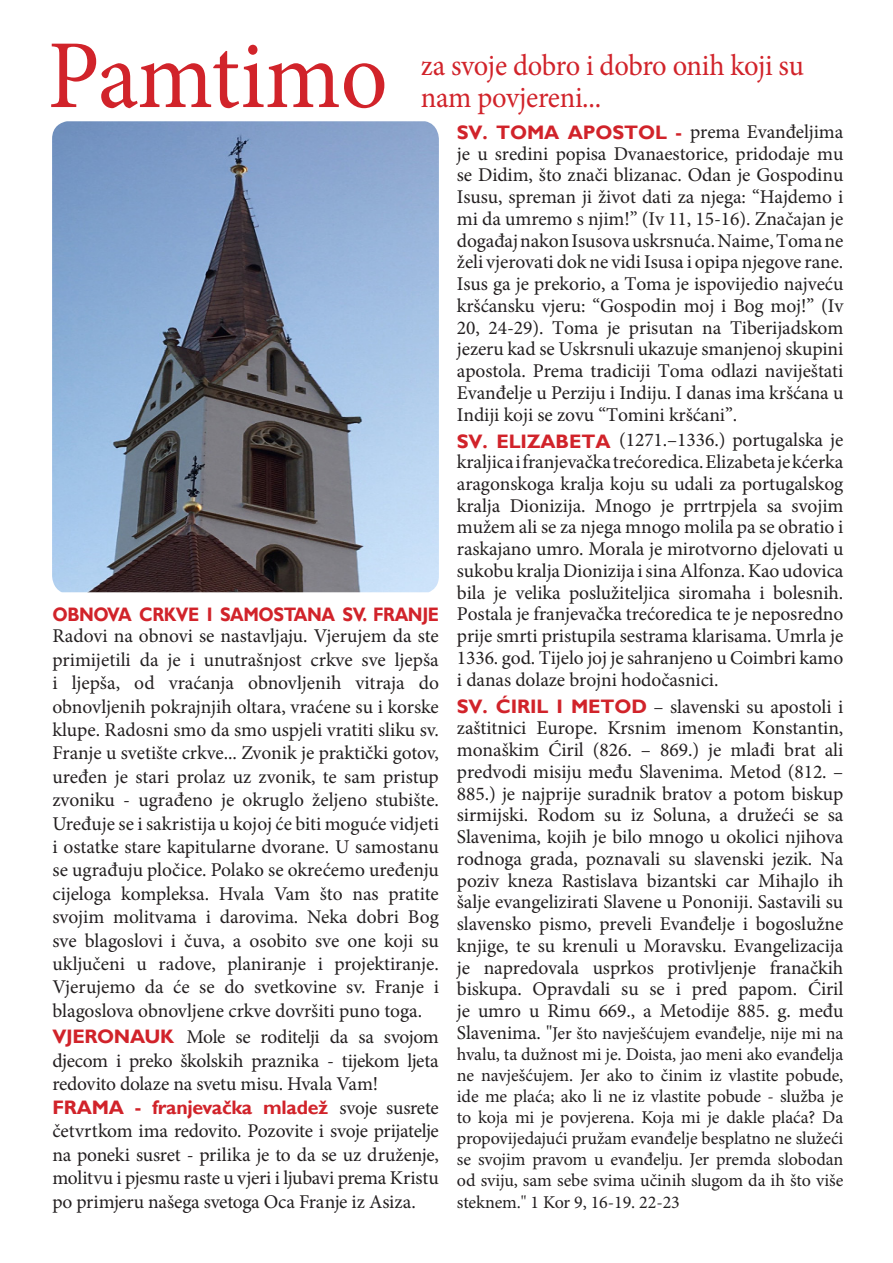
<style>
.page{position:relative;width:893px;height:1263px;background:#fff}
.page>*{position:absolute;margin:0;border:0;box-sizing:border-box;transform-origin:0 0}
.t1{font:97.5px "Minion Pro";letter-spacing:-.005em;color:#d1232a;scale:.95 1}
.t2{font:30px/31.5px "Minion Pro";letter-spacing:-.015em;color:#d1232a;scale:.95 1}
.t3{font:19.5px/21.8px "Minion Pro";letter-spacing:-.005em;color:#231f20;text-align:justify}
.t4{font:18px/21.1px "Minion Pro";letter-spacing:-.005em;color:#231f20;text-align:justify}
.s1{font-family:"Gill Sans";font-weight:700;color:#d1232a}
.s2{font-size:19.5px}
</style>
<div class="page">
<img style="left:52px;top:121px;width:387px;height:471px">
<p class="t1" style="left:47px;top:11px;width:360px">Pamtimo</p>
<p class="t2" style="left:421px;top:50px;width:404px">za svoje dobro i dobro onih koji su nam povjereni...</p>
<p class="t3" style="left:52px;top:603px;width:388px;line-height:23.2px"><span class="s1">OBNOVA CRKVE I SAMOSTANA SV. FRANJE </span>Radovi na obnovi se nastavljaju. Vjerujem da ste primijetili da je i unutrašnjost crkve sve ljepša i ljepša, od vraćanja obnovljenih vitraja do obnovljenih pokrajnjih oltara, vraćene su i korske klupe. Radosni smo da smo uspjeli vratiti sliku sv.<br>Franje u svetište crkve... Zvonik je praktički gotov, uređen je stari prolaz uz zvonik, te sam pristup zvoniku - ugrađeno je okruglo željeno stubište.<br>Uređuje se i sakristija u kojoj će biti moguće vidjeti i ostatke stare kapitularne dvorane. U samostanu se ugrađuju pločice. Polako se okrećemo uređenju cijeloga kompleksa. Hvala Vam što nas pratite svojim molitvama i darovima. Neka dobri Bog sve blagoslovi i čuva, a osobito sve one koji su uključeni u radove, planiranje i projektiranje.<br>Vjerujemo da će se do svetkovine sv. Franje i blagoslova obnovljene crkve dovršiti puno toga.</p>
<p class="t3" style="left:52px;top:1025px;width:388px;line-height:23.4px"><span class="s1">VJERONAUK</span> Mole se roditelji da sa svojom djecom i preko školskih praznika - tijekom ljeta redovito dolaze na svetu misu. Hvala Vam!</p>
<p class="t3" style="left:52px;top:1096px;width:388px;line-height:23.4px"><span class="s1">FRAMA - franjevačka mladež</span> svoje susrete četvrtkom ima redovito. Pozovite i svoje prijatelje na poneki susret - prilika je to da se uz druženje, molitvu i pjesmu raste u vjeri i ljubavi prema Kristu po primjeru našega svetoga Oca Franje iz Asiza.</p>
<p class="t3" style="left:457px;top:121px;width:388px"><span class="s1">SV. TOMA APOSTOL -</span> prema Evanđeljima je u sredini popisa Dvanaestorice, pridodaje mu se Didim, što znači blizanac. Odan je Gospodinu Isusu, spreman ji život dati za njega: “Hajdemo i mi da umremo s njim!” (Iv 11, 15-16). Značajan je događaj nakon Isusova uskrsnuća. Naime, Toma ne želi vjerovati dok ne vidi Isusa i opipa njegove rane.<br>Isus ga je prekorio, a Toma je ispovijedio najveću kršćansku vjeru: “Gospodin moj i Bog moj!” (Iv 20, 24-29). Toma je prisutan na Tiberijadskom jezeru kad se Uskrsnuli ukazuje smanjenoj skupini apostola. Prema tradiciji Toma odlazi naviještati Evanđelje u Perziju i Indiju. I danas ima kršćana u Indiji koji se zovu “Tomini kršćani”.</p>
<p class="t3" style="left:457px;top:429px;width:388px"><span class="s1">SV. ELIZABETA</span> (1271.–1336.) portugalska je kraljica i franjevačka trećoredica. Elizabeta je kćerka aragonskoga kralja koju su udali za portugalskog kralja Dionizija. Mnogo je prrtrpjela sa svojim mužem ali se za njega mnogo molila pa se obratio i raskajano umro. Morala je mirotvorno djelovati u sukobu kralja Dionizija i sina Alfonza. Kao udovica bila je velika poslužiteljica siromaha i bolesnih.<br>Postala je franjevačka trećoredica te je neposredno prije smrti pristupila sestrama klarisama. Umrla je 1336. god. Tijelo joj je sahranjeno u Coimbri kamo i danas dolaze brojni hodočasnici.</p>
<p class="t3" style="left:457px;top:696px;width:388px"><span class="s1">SV. ĆIRIL I METOD</span> – slavenski su apostoli i zaštitnici Europe. Krsnim imenom Konstantin, monaškim Ćiril (826. – 869.) je mlađi brat ali predvodi misiju među Slavenima. Metod (812. – 885.) je najprije suradnik bratov a potom biskup sirmijski. Rodom su iz Soluna, a družeći se sa Slavenima, kojih je bilo mnogo u okolici njihova rodnoga grada, poznavali su slavenski jezik. Na poziv kneza Rastislava bizantski car Mihajlo ih šalje evangelizirati Slavene u Pononiji. Sastavili su slavensko pismo, preveli Evanđelje i bogoslužne knjige, te su krenuli u Moravsku. Evangelizacija je napredovala usprkos protivljenje franačkih biskupa. Opravdali su se i pred papom. Ćiril je umro u Rimu 669., a Metodije 885. g. među</p>
<p class="t4" style="left:457px;top:1023px;width:388px"><span class="s2">Slavenima. "</span>Jer što navješćujem evanđelje, nije mi na hvalu, ta dužnost mi je. Doista, jao meni ako evanđelja ne navješćujem. Jer ako to činim iz vlastite pobude, ide me plaća; ako li ne iz vlastite pobude - služba je to koja mi je povjerena. Koja mi je dakle plaća? Da propovijedajući pružam evanđelje besplatno ne služeći se svojim pravom u evanđelju. Jer premda slobodan od sviju, sam sebe svima učinih slugom da ih što više steknem." 1 Kor 9, 16-19. 22-23</p>
</div>
